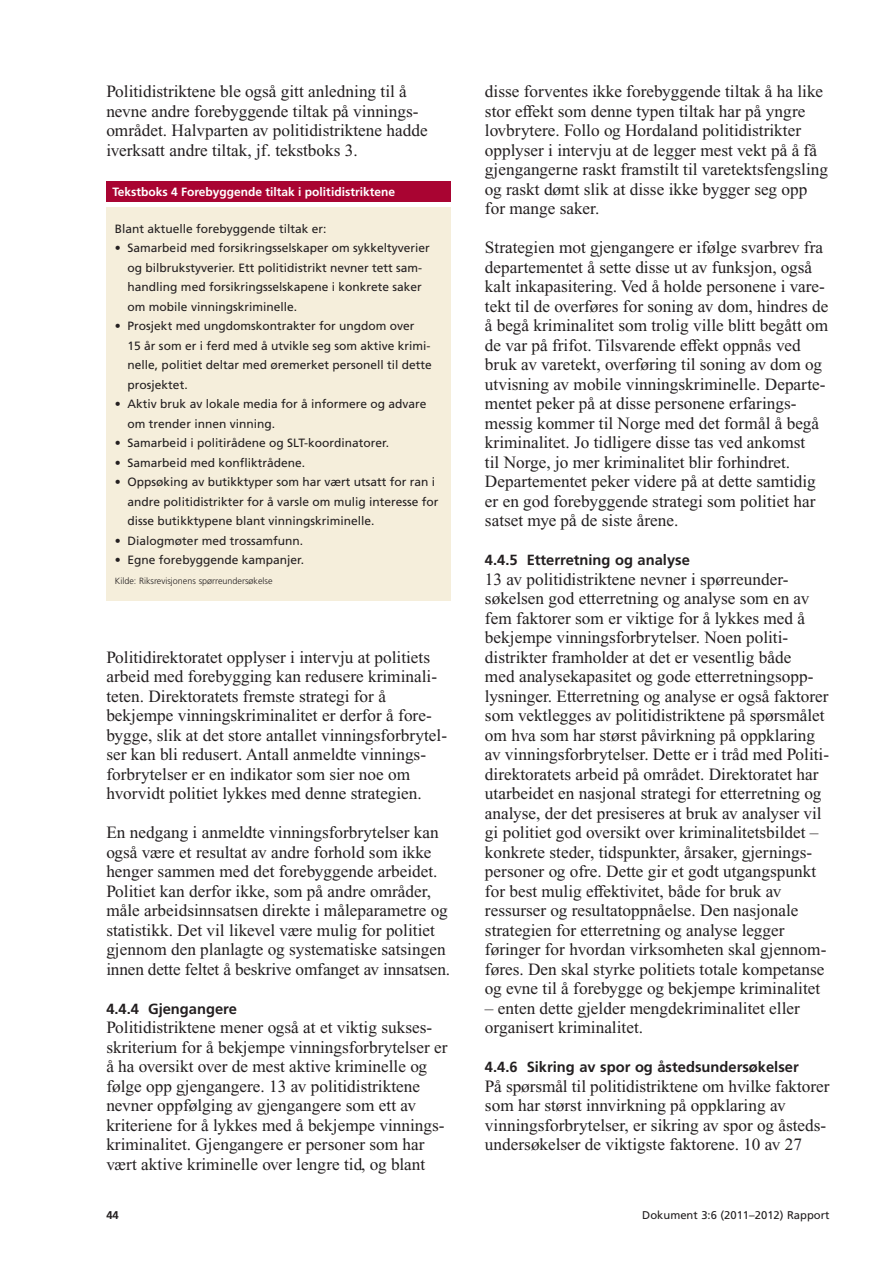
<style>
.page{position:relative;width:893px;height:1263px;background:#fff}
.page>*{position:absolute;margin:0;border:0;box-sizing:border-box;transform-origin:0 0}
.t1{font:17.25px/19.5px "Times New Roman PS Std";color:#231f20}
.t2{font:700 14.7px "Frutiger LT Std";color:#231f20}
.t3{font:12px/19.5px "Frutiger LT Std";color:#231f20}
.t4{font:700 12px "Frutiger LT Std";color:#fff}
.t5{font:11.25px "Frutiger LT Std";color:#231f20}
.t6{font:700 11.25px "Frutiger LT Std";color:#231f20}
.t7{font:300 9px "Frutiger LT Std";color:#231f20}
</style>
<div class="page">
<div style="left:106px;top:181px;width:345px;height:21px;background:#a90432"></div>
<div style="left:106px;top:207px;width:345px;height:394px;background:#f5eedb"></div>
<p class="t1" style="left:106px;top:83px;width:323px">Politidistriktene ble også gitt anledning til å nevne andre forebyggende tiltak på vinnings&shy;området. Halvparten av politidistriktene hadde iverksatt andre tiltak, jf. tekstboks 3.</p>
<p class="t4" style="left:112px;top:187px;width:284px">Tekstboks 4 Forebyggende tiltak i politidistriktene</p>
<p class="t3" style="left:115px;top:220px;width:213px">Blant aktuelle forebyggende tiltak er:</p>
<p class="t3" style="left:128px;top:239px;width:304px;text-indent:-13px">• Samarbeid med forsikringsselskaper om sykkeltyverier og bilbrukstyverier. Ett politidistrikt nevner tett sam&shy;handling med forsikringsselskapene i konkrete saker om mobile vinningskriminelle.</p>
<p class="t3" style="left:128px;top:317px;width:306px;text-indent:-13px">• Prosjekt med ungdomskontrakter for ungdom over<br>15 år som er i ferd med å utvikle seg som aktive krimi&shy;nelle, politiet deltar med øremerket personell til dette prosjektet.</p>
<p class="t3" style="left:128px;top:395px;width:300px;text-indent:-13px">• Aktiv bruk av lokale media for å informere og advare om trender innen vinning.</p>
<p class="t3" style="left:115px;top:434px;width:276px">• Samarbeid i politirådene og SLT-koordinatorer.</p>
<p class="t3" style="left:115px;top:454px;width:192px">• Samarbeid med konfliktrådene.</p>
<p class="t3" style="left:128px;top:473px;width:312px;text-indent:-13px">• Oppsøking av butikktyper som har vært utsatt for ran i andre politidistrikter for å varsle om mulig interesse for disse butikktypene blant vinningskriminelle.</p>
<p class="t3" style="left:115px;top:532px;width:190px">• Dialogmøter med trossamfunn.</p>
<p class="t3" style="left:115px;top:551px;width:191px">• Egne forebyggende kampanjer.</p>
<p class="t7" style="left:115px;top:577px;width:159px">Kilde: Riksrevisjonens spørreundersøkelse</p>
<p class="t1" style="left:106px;top:649px;width:342px">Politidirektoratet opplyser i intervju at politiets arbeid med forebygging kan redusere kriminali&shy;teten. Direktoratets fremste strategi for å bekjempe vinningskriminalitet er derfor å fore&shy;bygge, slik at det store antallet vinningsforbrytel&shy;ser kan bli redusert. Antall anmeldte vinnings&shy;forbrytelser er en indikator som sier noe om hvorvidt politiet lykkes med denne strategien.</p>
<p class="t1" style="left:106px;top:824px;width:345px">En nedgang i anmeldte vinningsforbrytelser kan også være et resultat av andre forhold som ikke henger sammen med det forebyggende arbeidet.<br>Politiet kan derfor ikke, som på andre områder, måle arbeidsinnsatsen direkte i måleparametre og statistikk. Det vil likevel være mulig for politiet gjennom den planlagte og systematiske satsingen innen dette feltet å beskrive omfanget av innsatsen.</p>
<p class="t2" style="left:106px;top:1003px;width:132px">4.4.4 Gjengangere</p>
<p class="t1" style="left:106px;top:1019px;width:342px">Politidistriktene mener også at et viktig sukses&shy;skriterium for å bekjempe vinningsforbrytelser er å ha oversikt over de mest aktive kriminelle og følge opp gjengangere. 13 av politidistriktene nevner oppfølging av gjengangere som ett av kriteriene for å lykkes med å bekjempe vinnings&shy;kriminalitet. Gjengangere er personer som har vært aktive kriminelle over lengre tid, og blant</p>
<p class="t1" style="left:485px;top:83px;width:344px">disse forventes ikke forebyggende tiltak å ha like stor effekt som denne typen tiltak har på yngre lovbrytere. Follo og Hordaland politidistrikter opplyser i intervju at de legger mest vekt på å få gjengangerne raskt framstilt til varetektsfengsling og raskt dømt slik at disse ikke bygger seg opp for mange saker.</p>
<p class="t1" style="left:485px;top:239px;width:345px">Strategien mot gjengangere er ifølge svarbrev fra departementet å sette disse ut av funksjon, også kalt inkapasitering. Ved å holde personene i vare&shy;tekt til de overføres for soning av dom, hindres de å begå kriminalitet som trolig ville blitt begått om de var på frifot. Tilsvarende effekt oppnås ved bruk av varetekt, overføring til soning av dom og utvisning av mobile vinningskriminelle. Departe&shy;mentet peker på at disse personene erfarings&shy;messig kommer til Norge med det formål å begå kriminalitet. Jo tidligere disse tas ved ankomst<br>til Norge, jo mer kriminalitet blir forhindret.<br>Departementet peker videre på at dette samtidig er en god forebyggende strategi som politiet har satset mye på de siste årene.</p>
<p class="t2" style="left:485px;top:554px;width:206px">4.4.5 Etterretning og analyse</p>
<p class="t1" style="left:485px;top:571px;width:346px">13 av politidistriktene nevner i spørreunder&shy;søkelsen god etterretning og analyse som en av fem faktorer som er viktige for å lykkes med å bekjempe vinningsforbrytelser. Noen politi&shy;distrikter framholder at det er vesentlig både<br>med analysekapasitet og gode etterretningsopp&shy;lysninger. Etterretning og analyse er også faktorer som vektlegges av politidistriktene på spørsmålet om hva som har størst påvirkning på oppklaring av vinningsforbrytelser. Dette er i tråd med Politi&shy;direktoratets arbeid på området. Direktoratet har utarbeidet en nasjonal strategi for etterretning og analyse, der det presiseres at bruk av analyser vil gi politiet god oversikt over kriminalitetsbildet – konkrete steder, tidspunkter, årsaker, gjernings&shy;personer og ofre. Dette gir et godt utgangspunkt for best mulig effektivitet, både for bruk av ressurser og resultatoppnåelse. Den nasjonale strategien for etterretning og analyse legger føringer for hvordan virksomheten skal gjennom&shy;føres. Den skal styrke politiets totale kompetanse og evne til å forebygge og bekjempe kriminalitet</p>
<p class="t1" style="left:485px;top:1000px;width:316px">– enten dette gjelder mengdekriminalitet eller organisert kriminalitet.</p>
<p class="t2" style="left:485px;top:1061px;width:315px">4.4.6 Sikring av spor og åstedsundersøkelser</p>
<p class="t1" style="left:485px;top:1078px;width:346px">På spørsmål til politidistriktene om hvilke faktorer som har størst innvirkning på oppklaring av vinningsforbrytelser, er sikring av spor og åsteds&shy;undersøkelser de viktigste faktorene. 10 av 27</p>
<p class="t6" style="left:106px;top:1211px;width:14px">44</p>
<p class="t5" style="left:642px;top:1211px;width:189px">Dokument 3:6 (2011–2012) Rapport</p>
</div>
